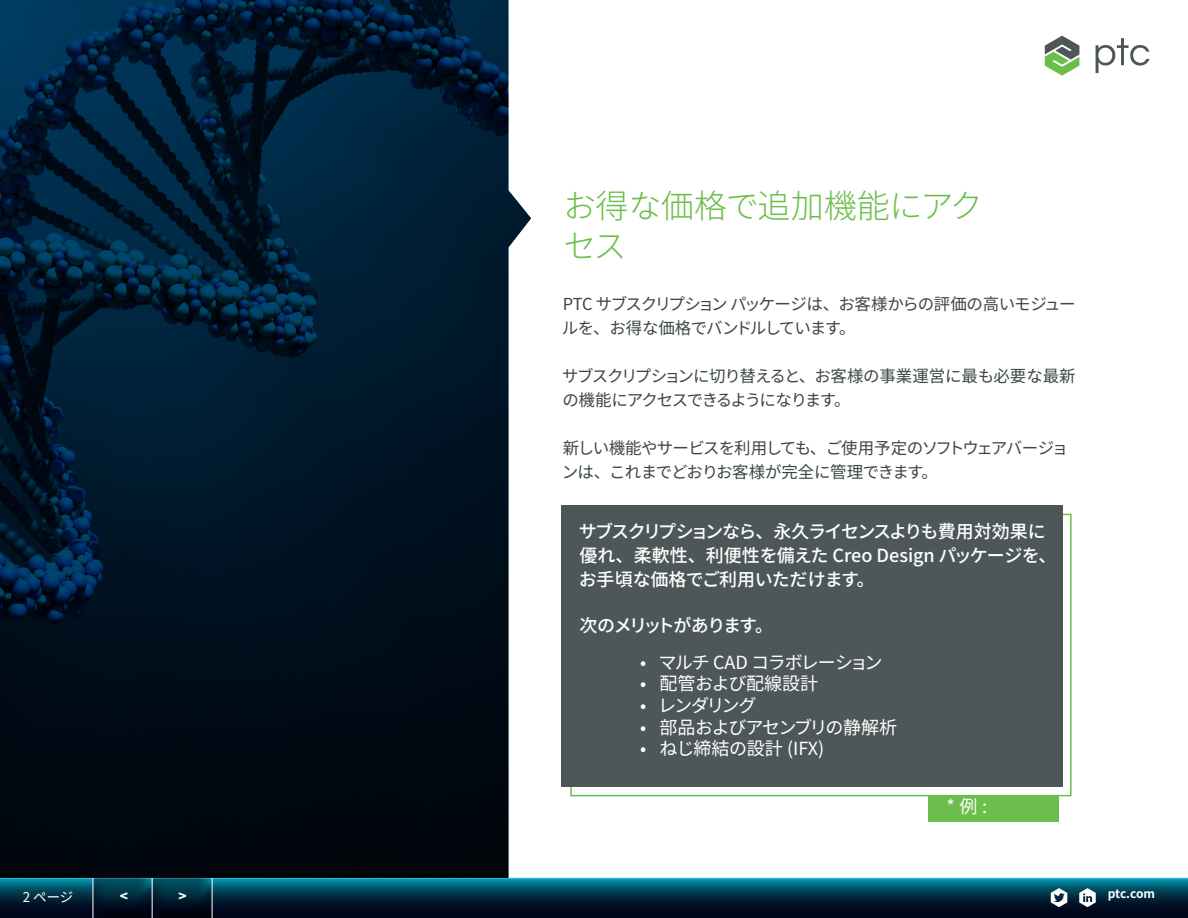
<style>
.page{position:relative;width:1188px;height:918px;background:#fff}
.page>*{position:absolute;margin:0;border:0;box-sizing:border-box;transform-origin:0 0}
.t1{font:300 33px/39.8px "Noto Sans CJ Kjp";letter-spacing:-.02em;color:#6cbe4c}
.t2{font:500 18px/24px "Noto Sans CJ Kjp";letter-spacing:-.04em;color:#fff}
.t3{font:18px/21.6px "Noto Sans CJ Kjp";letter-spacing:-.06em;color:#fff}
.t4{font:500 18px "Noto Sans CJ Kjp";letter-spacing:-.095em;color:#fff}
.t5{font:16.5px/24px "Noto Sans CJ Kjp";letter-spacing:-.055em;color:#3c4647}
.t6{font:13.5px "Noto Sans CJ Kjp";color:#fff}
.t7{font:900 13.5px "Noto Sans CJ Kjp";color:#fff}
.t8{font:700 12px "Noto Sans CJ Kjp";letter-spacing:-.025em;color:#fff}
</style>
<div class="page">
<div style="left:929px;top:796px;width:130px;height:26px;background:#6cbe4c"></div>
<svg style="left:0;top:878px;width:1188px;height:40px;background:#02354a"></svg>
<div style="left:152px;top:877px;width:61px;height:41px;background:#231f20;opacity:.5"></div>
<div style="left:93px;top:877px;width:60px;height:41px;background:#231f20;opacity:.5"></div>
<hr style="left:93px;top:878px;width:1px;height:40px;background:#fff">
<hr style="left:152px;top:878px;width:1px;height:40px;background:#fff">
<hr style="left:212px;top:878px;width:1px;height:40px;background:#fff">
<svg style="left:1079px;top:888px;width:17px;height:19px"></svg>
<svg style="left:1051px;top:888px;width:16px;height:19px"></svg>
<svg style="left:1045px;top:36px;width:34px;height:40px"></svg>
<svg style="left:1096px;top:38px;width:53px;height:35px"></svg>
<div style="left:561px;top:505px;width:501px;height:282px;background:#4e5758"></div>
<img style="left:0;top:0;width:531px;height:878px">
<h1 class="t1" style="left:563px;top:187px;width:422px">お得な価格で追加機能にアクセス</h1>
<p class="t5" style="left:562px;top:292px;width:515px">PTC サブスクリプション パッケージは、お客様からの評価の高いモジュールを、お得な価格でバンドルしています。</p>
<p class="t5" style="left:562px;top:364px;width:515px">サブスクリプションに切り替えると、お客様の事業運営に最も必要な最新の機能にアクセスできるようになります。</p>
<p class="t5" style="left:562px;top:436px;width:508px">新しい機能やサービスを利用しても、ご使用予定のソフトウェアバージョンは、これまでどおりお客様が完全に管理できます。</p>
<p class="t2" style="left:579px;top:520px;width:479px">サブスクリプションなら、永久ライセンスよりも費用対効果に優れ、柔軟性、利便性を備えた Creo Design パッケージを、お手頃な価格でご利用いただけます。</p>
<p class="t4" style="left:579px;top:615px;width:195px">次のメリットがあります。</p>
<p class="t3" style="left:658px;top:652px;width:240px">マルチ CAD コラボレーション配管および配線設計<br>レンダリング<br>部品およびアセンブリの静解析ねじ締結の設計 (IFX)</p>
<p class="t3" style="left:640px;top:652px;width:8px;text-align:justify">• • • • •</p>
<p class="t3" style="left:947px;top:796px;width:42px">*例:</p>
<p class="t6" style="left:23px;top:889px;width:52px">2 ページ</p>
<p class="t7" style="left:120px;top:888px;width:10px">&lt;</p>
<p class="t7" style="left:178px;top:888px;width:10px">&gt;</p>
<p class="t8" style="left:1108px;top:886px;width:49px">ptc.com</p>
</div>
